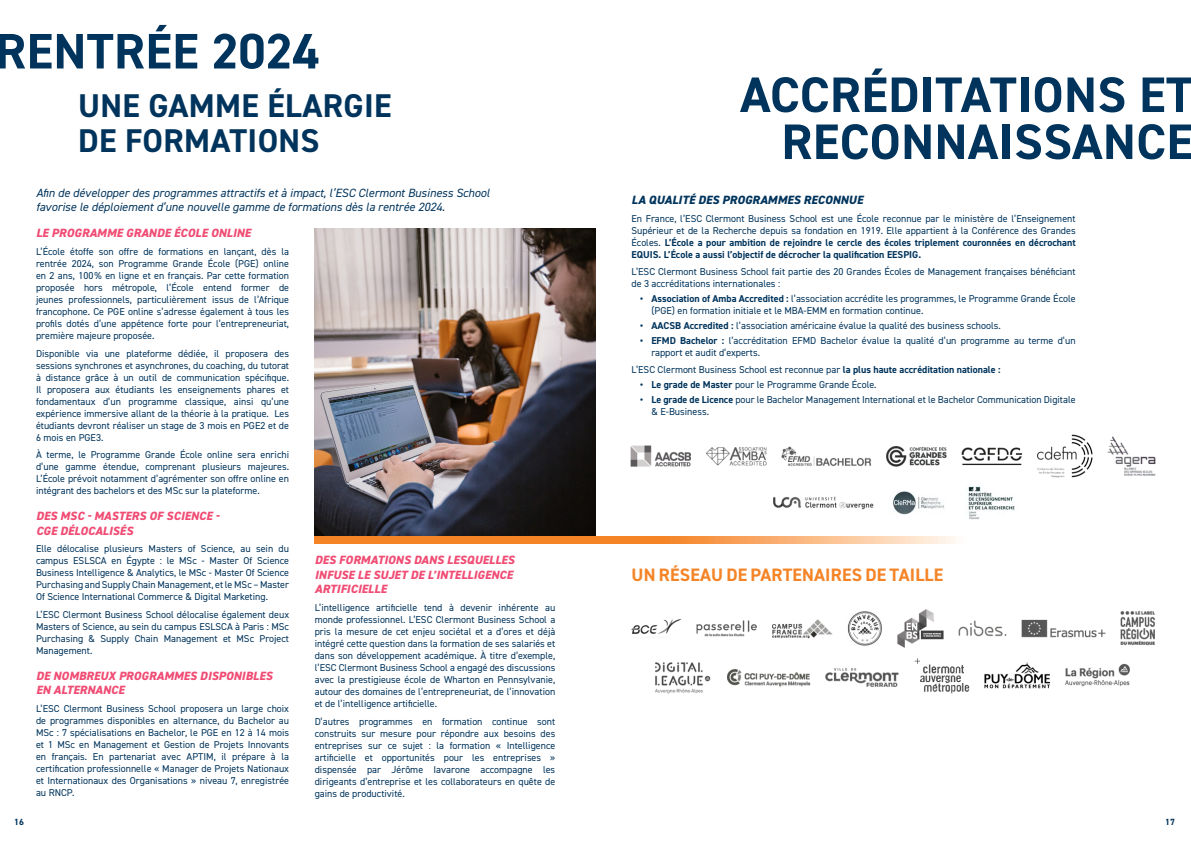
<style>
.page{position:relative;width:1191px;height:842px;background:#fff}
.page>*{position:absolute;margin:0;border:0;box-sizing:border-box;transform-origin:0 0}
.t1{font:700 50px/47px "DIN2014";letter-spacing:.01em;color:#01345c;text-align:right}
.t2{font:700 33px/35px "DIN2014";letter-spacing:.01em;color:#01345c}
.t3{font:700 18px "DIN2014";letter-spacing:.01em;color:#f58427}
.t4{font:italic 800 12px/14.4px "DIN2014";letter-spacing:.01em;color:#f04c74}
.t5{font:italic 12px/14.4px "DIN2014";color:#01345c}
.t6{font:italic 800 12px "DIN2014";letter-spacing:.01em;color:#01345c}
.t7{font:10px/12px "DIN2014";color:#01345c;text-align:justify}
.t8{font:700 9px "DIN2014";color:#01345c}
.s1{font-weight:700}
</style>
<div class="page">
<img style="left:315px;top:228px;width:280px;height:309px">
<svg style="left:315px;top:537px;width:641px;height:6px;background:#f79d53"></svg>
<img style="left:631px;top:609px;width:524px;height:39px">
<img style="left:655px;top:662px;width:56px;height:32px">
<img style="left:727px;top:668px;width:172px;height:19px">
<img style="left:914px;top:658px;width:216px;height:36px">
<img style="left:773px;top:486px;width:242px;height:33px">
<img style="left:630px;top:434px;width:526px;height:44px">
<p class="t1" style="left:-5px;top:27px;width:326px">RENTRÉE 2024</p>
<p class="t2" style="left:78px;top:88px;width:315px">UNE GAMME ÉLARGIE<br>DE FORMATIONS</p>
<p class="t5" style="left:36px;top:185px;width:455px">Afin de développer des programmes attractifs et à impact, l’ESC Clermont Business School favorise le déploiement d’une nouvelle gamme de formations dès la rentrée 2024.</p>
<p class="t4" style="left:36px;top:226px;width:216px">LE PROGRAMME GRANDE ÉCOLE ONLINE</p>
<p class="t7" style="left:36px;top:245px;width:255px">L’École étoffe son offre de formations en lançant, dès la rentrée 2024, son Programme Grande École (PGE) online en 2 ans, 100% en ligne et en français. Par cette formation proposée hors métropole, l’École entend former de jeunes professionnels, particulièrement issus de l’Afrique francophone. Ce PGE online s’adresse également à tous les profils dotés d’une appétence forte pour l’entrepreneuriat, première majeure proposée.</p>
<p class="t7" style="left:36px;top:347px;width:255px">Disponible via une plateforme dédiée, il proposera des sessions synchrones et asynchrones, du coaching, du tutorat à distance grâce à un outil de communication spécifique.<br>Il proposera aux étudiants les enseignements phares et fondamentaux d’un programme classique, ainsi qu’une expérience immersive allant de la théorie à la pratique. Les étudiants devront réaliser un stage de 3 mois en PGE2 et de 6 mois en PGE3.</p>
<p class="t7" style="left:36px;top:449px;width:255px">À terme, le Programme Grande École online sera enrichi d’une gamme étendue, comprenant plusieurs majeures.<br>L’École prévoit notamment d’agrémenter son offre online en intégrant des bachelors et des MSc sur la plateforme.</p>
<p class="t4" style="left:36px;top:509px;width:185px">DES MSC - MASTERS OF SCIENCE -<br>CGE DÉLOCALISÉS</p>
<p class="t7" style="left:36px;top:543px;width:255px">Elle délocalise plusieurs Masters of Science, au sein du campus ESLSCA en Égypte : le MSc - Master Of Science Business Intelligence &amp; Analytics, le MSc - Master Of Science Purchasing and Supply Chain Management, et le MSc – Master Of Science International Commerce &amp; Digital Marketing.</p>
<p class="t7" style="left:36px;top:608px;width:255px">L’ESC Clermont Business School délocalise également deux Masters of Science, au sein du campus ESLSCA à Paris : MSc Purchasing &amp; Supply Chain Management et MSc Project Management.</p>
<p class="t4" style="left:36px;top:668px;width:238px">DE NOMBREUX PROGRAMMES DISPONIBLES<br>EN ALTERNANCE</p>
<p class="t7" style="left:36px;top:702px;width:255px">L’ESC Clermont Business School proposera un large choix de programmes disponibles en alternance, du Bachelor au MSc : 7 spécialisations en Bachelor, le PGE en 12 à 14 mois et 1 MSc en Management et Gestion de Projets Innovants en français. En partenariat avec APTIM, il prépare à la certification professionnelle « Manager de Projets Nationaux et Internationaux des Organisations » niveau 7, enregistrée au RNCP.</p>
<p class="t4" style="left:315px;top:553px;width:201px">DES FORMATIONS DANS LESQUELLES<br>INFUSE LE SUJET DE L’INTELLIGENCE<br>ARTIFICIELLE</p>
<p class="t7" style="left:315px;top:601px;width:242px">L’intelligence artificielle tend à devenir inhérente au monde professionnel. L’ESC Clermont Business School a pris la mesure de cet enjeu sociétal et a d’ores et déjà intégré cette question dans la formation de ses salariés et dans son développement académique. À titre d’exemple, l’ESC Clermont Business School a engagé des discussions avec la prestigieuse école de Wharton en Pennsylvanie, autour des domaines de l’entrepreneuriat, de l’innovation et de l’intelligence artificielle.</p>
<p class="t7" style="left:315px;top:715px;width:242px">D’autres programmes en formation continue sont construits sur mesure pour répondre aux besoins des entreprises sur ce sujet : la formation « Intelligence artificielle et opportunités pour les entreprises » dispensée par Jérôme Iavarone accompagne les dirigeants d’entreprise et les collaborateurs en quête de gains de productivité.</p>
<p class="t1" style="left:740px;top:71px;width:454px">ACCRÉDITATIONS ET<br>RECONNAISSANCE</p>
<p class="t6" style="left:631px;top:192px;width:233px">LA QUALITÉ DES PROGRAMMES RECONNUE</p>
<p class="t7" style="left:631px;top:212px;width:446px">En France, l’ESC Clermont Business School est une École reconnue par le ministère de l’Enseignement Supérieur et de la Recherche depuis sa fondation en 1919. Elle appartient à la Conférence des Grandes Écoles. <span class="s1">L’École a pour ambition de rejoindre le cercle des écoles triplement couronnées en décrochant EQUIS. L’École a aussi l’objectif de décrocher la qualification EESPIG.</span></p>
<p class="t7" style="left:631px;top:266px;width:445px">L’ESC Clermont Business School fait partie des 20 Grandes Écoles de Management françaises bénéficiant de 3 accréditations internationales :</p>
<p class="t7" style="left:651px;top:292px;width:426px;text-indent:-11px"><span class="s1">• Association of Amba Accredited :</span> l’association accrédite les programmes, le Programme Grande École (PGE) en formation initiale et le MBA-EMM en formation continue.</p>
<p class="t7" style="left:640px;top:319px;width:362px"><span class="s1">• AACSB Accredited :</span> l’association américaine évalue la qualité des business schools.</p>
<p class="t7" style="left:651px;top:334px;width:426px;text-indent:-11px"><span class="s1">• EFMD Bachelor :</span> l’accréditation EFMD Bachelor évalue la qualité d’un programme au terme d’un rapport et audit d’experts.</p>
<p class="t7" style="left:631px;top:364px;width:370px">L’ESC Clermont Business School est reconnue par <span class="s1">la plus haute accréditation nationale :</span></p>
<p class="t7" style="left:640px;top:379px;width:238px"><span class="s1">• Le grade de Master</span> pour le Programme Grande École.</p>
<p class="t7" style="left:651px;top:393px;width:426px;text-indent:-11px"><span class="s1">• Le grade de Licence</span> pour le Bachelor Management International et le Bachelor Communication Digitale &amp; E-Business.</p>
<p class="t3" style="left:631px;top:563px;width:313px">UN RÉSEAU DE PARTENAIRES DE TAILLE</p>
<p class="t8" style="left:14px;top:816px;width:11px">16</p>
<p class="t8" style="left:1165px;top:816px;width:11px">17</p>
</div>
